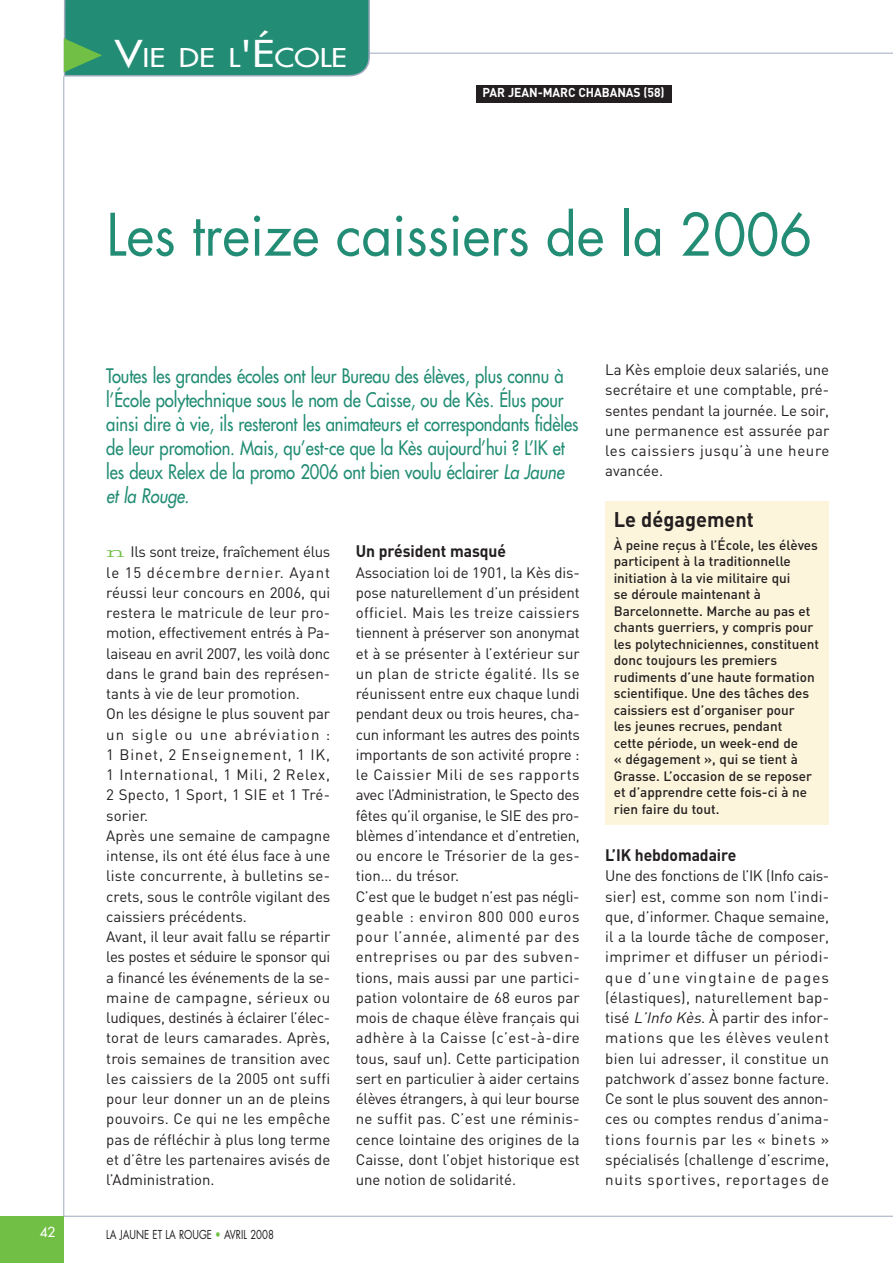
<style>
.page{position:relative;width:893px;height:1263px;background:#fff}
.page>*{position:absolute;margin:0;border:0;box-sizing:border-box;transform-origin:0 0}
.t1{font:57px "Futura";letter-spacing:-.005em;color:#228d74;scale:.95 1}
.t2{font:25.2px "Futura";color:#fff;scale:1.2 1}
.t3{font:700 21px "DIN";color:#231f20;scale:.95 1}
.t4{font:19.5px/24px "Futura";letter-spacing:-.005em;color:#228d74;scale:.85 1}
.t5{font:700 16.5px "DIN";letter-spacing:-.005em;color:#231f20;scale:.95 1}
.t6{font:15px/20.2px "DIN";color:#231f20}
.t7{font:500 13.5px/16.5px "DIN";color:#231f20}
.t8{font:13.5px "Futura";color:#fff}
.t9{font:700 12.75px "DIN";letter-spacing:-.005em;color:#fff;scale:.95 1}
.t10{font:12px "Futura";color:#231f20;scale:.8 1}
.s1{font-size:36px}
.s2{font-style:italic}
.s3{font-family:"Courier";font-size:15.75px;color:#71bf44}
.s4{color:#71bf44}
</style>
<div class="page">
<hr style="left:64px;top:1216px;width:829px;height:1px;background:#9faabe">
<div style="left:476px;top:85px;width:196px;height:17px;background:#231f20"></div>
<hr style="left:106px;top:53px;width:787px;height:1px;background:#9faabe">
<hr style="left:63px;top:77px;width:1px;height:1139px;background:#9faabe">
<div style="left:0;top:1216px;width:64px;height:47px;background:#71bf44"></div>
<svg style="left:64px;top:0;width:307px;height:77px;background:#2a9076"></svg>
<div style="left:605px;top:502px;width:224px;height:323px;background:#fdf5db"></div>
<h2 class="t2" style="left:115px;top:45px;width:195px"><span class="s1">V</span>IE DE L<span class="s1">'É</span>COLE</h2>
<p class="t9" style="left:483px;top:86px;width:193px">PAR JEAN-MARC CHABANAS (58)</p>
<h1 class="t1" style="left:106px;top:209px;width:745px">Les treize caissiers de la 2006</h1>
<p class="t4" style="left:106px;top:365px;width:557px">Toutes les grandes écoles ont leur Bureau des élèves, plus connu à l’École polytechnique sous le nom de Caisse, ou de Kès. Élus pour ainsi dire à vie, ils resteront les animateurs et correspondants fidèles de leur promotion. Mais, qu’est-ce que la Kès aujourd’hui ? L’IK et les deux Relex de la promo 2006 ont bien voulu éclairer <span class="s2">La Jaune et la Rouge</span>.</p>
<p class="t6" style="left:106px;top:542px;width:226px"><span class="s3">n</span> Ils sont treize, fraîchement élus le 15 décembre dernier. Ayant réussi leur concours en 2006, qui restera le matricule de leur pro&shy;motion, effectivement entrés à Pa&shy;laiseau en avril 2007, les voilà donc dans le grand bain des représen&shy;tants à vie de leur promotion.<br>On les désigne le plus souvent par un sigle ou une abréviation :<br>1 Binet, 2 Enseignement, 1 IK,<br>1 International, 1 Mili, 2 Relex,<br>2 Specto, 1 Sport, 1 SIE et 1 Tré&shy;sorier.<br>Après une semaine de campagne intense, ils ont été élus face à une liste concurrente, à bulletins se&shy;crets, sous le contrôle vigilant des caissiers précédents.<br>Avant, il leur avait fallu se répartir les postes et séduire le sponsor qui a financé les événements de la se&shy;maine de campagne, sérieux ou ludiques, destinés à éclairer l’élec&shy;torat de leurs camarades. Après, trois semaines de transition avec les caissiers de la 2005 ont suffi pour leur donner un an de pleins pouvoirs. Ce qui ne les empêche pas de réfléchir à plus long terme et d’être les partenaires avisés de l’Administration.</p>
<p class="t5" style="left:356px;top:542px;width:160px">Un président masqué</p>
<p class="t6" style="left:356px;top:562px;width:226px">Association loi de 1901, la Kès dis&shy;pose naturellement d’un président officiel. Mais les treize caissiers tiennent à préserver son anonymat et à se présenter à l’extérieur sur un plan de stricte égalité. Ils se réunissent entre eux chaque lundi pendant deux ou trois heures, cha&shy;cun informant les autres des points importants de son activité propre : le Caissier Mili de ses rapports avec l’Administration, le Specto des fêtes qu’il organise, le SIE des pro&shy;blèmes d’intendance et d’entretien, ou encore le Trésorier de la ges&shy;tion… du trésor.<br>C’est que le budget n’est pas négli&shy;geable : environ 800 000 euros pour l’année, alimenté par des entreprises ou par des subven&shy;tions, mais aussi par une partici&shy;pation volontaire de 68 euros par mois de chaque élève français qui adhère à la Caisse (c’est-à-dire tous, sauf un). Cette participation sert en particulier à aider certains élèves étrangers, à qui leur bourse ne suffit pas. C’est une réminis&shy;cence lointaine des origines de la Caisse, dont l’objet historique est une notion de solidarité.</p>
<p class="t8" style="left:40px;top:1226px;width:17px">42</p>
<p class="t10" style="left:106px;top:1229px;width:211px">LA JAUNE ET LA ROUGE <span class="s4">•</span> AVRIL 2008</p>
<p class="t6" style="left:605px;top:360px;width:226px;text-align:justify">La Kès emploie deux salariés, une secrétaire et une comptable, pré&shy;sentes pendant la journée. Le soir, une permanence est assurée par les caissiers jusqu’à une heure avancée.</p>
<h3 class="t3" style="left:614px;top:507px;width:149px">Le dégagement</h3>
<p class="t7" style="left:614px;top:537px;width:207px">À peine reçus à l’École, les élèves participent à la traditionnelle initiation à la vie militaire qui<br>se déroule maintenant à<br>Barcelonnette. Marche au pas et chants guerriers, y compris pour les polytechniciennes, constituent donc toujours les premiers rudiments d’une haute formation scientifique. Une des tâches des caissiers est d’organiser pour<br>les jeunes recrues, pendant<br>cette période, un week-end de<br>« dégagement », qui se tient à<br>Grasse. L’occasion de se reposer et d’apprendre cette fois-ci à ne rien faire du tout.</p>
<p class="t5" style="left:605px;top:846px;width:139px">L’IK hebdomadaire</p>
<p class="t6" style="left:605px;top:866px;width:226px;text-align:justify">Une des fonctions de l’IK (Info cais&shy;sier) est, comme son nom l’indi&shy;que, d’informer. Chaque semaine, il a la lourde tâche de composer, imprimer et diffuser un périodi&shy;que d’une vingtaine de pages (élastiques), naturellement bap&shy;tisé <span class="s2">L’Info Kès</span>. À partir des infor&shy;mations que les élèves veulent bien lui adresser, il constitue un patchwork d’assez bonne facture.<br>Ce sont le plus souvent des annon&shy;ces ou comptes rendus d’anima&shy;tions fournis par les « binets » spécialisés (challenge d’escrime, nuits sportives, reportages de</p>
</div>
